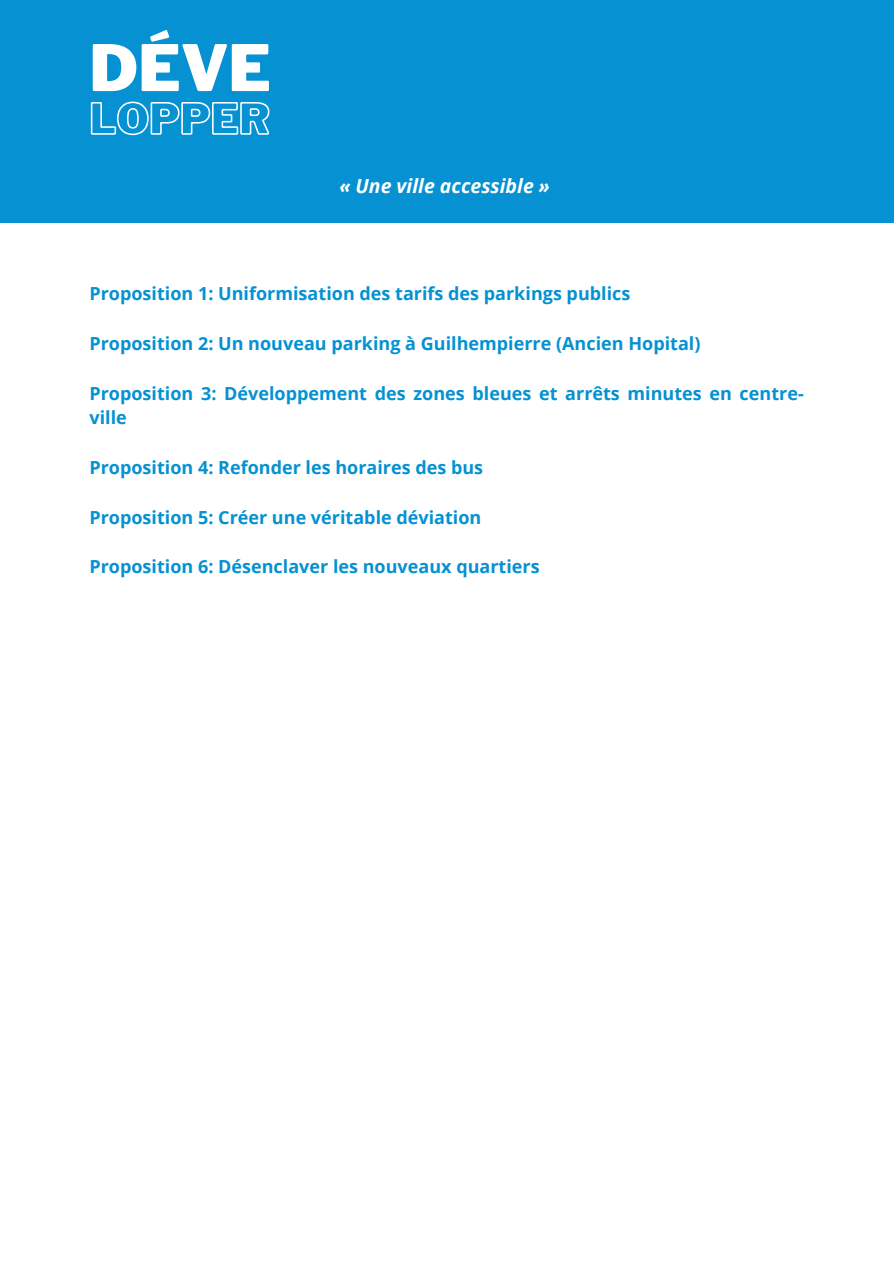
<style>
.page{position:relative;width:894px;height:1264px;background:#fff}
.page>*{position:absolute;margin:0;border:0;box-sizing:border-box;transform-origin:0 0}
.t1{font:900 63.3px "Libre Franklin";color:#fff}
.t2{font:italic 700 19.5px "Open Sans";color:#fff}
.t3{font:700 18px/24.8px "Open Sans";color:#0591d2}
</style>
<div class="page">
<div style="left:0;top:0;width:893px;height:222px;background:#0591d2"></div>
<svg style="left:90px;top:101px;width:180px;height:35px"></svg>
<p class="t1" style="left:89px;top:30px;width:183px">DÉVE</p>
<p class="t2" style="left:339px;top:172px;width:212px">« Une ville accessible »</p>
<p class="t3" style="left:89px;top:281px;width:542px">Proposition 1: Uniformisation des tarifs des parkings publics</p>
<p class="t3" style="left:89px;top:331px;width:612px">Proposition 2: Un nouveau parking à Guilhempierre (Ancien Hopital)</p>
<p class="t3" style="left:89px;top:380px;width:715px">Proposition 3: Développement des zones bleues et arrêts minutes en centre&shy;ville</p>
<p class="t3" style="left:89px;top:454px;width:395px">Proposition 4: Refonder les horaires des bus</p>
<p class="t3" style="left:89px;top:504px;width:393px">Proposition 5: Créer une véritable déviation</p>
<p class="t3" style="left:89px;top:553px;width:451px">Proposition 6: Désenclaver les nouveaux quartiers</p>
</div>
